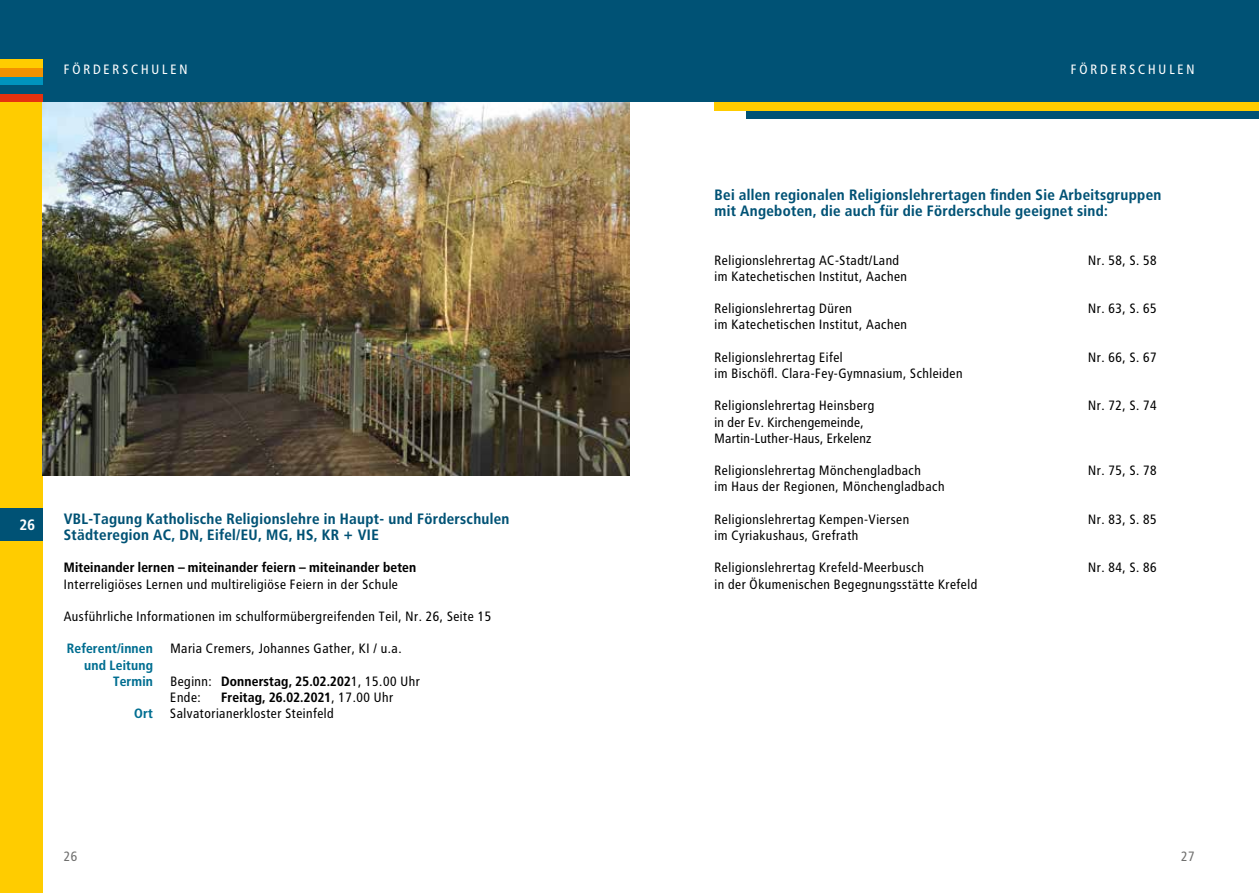
<style>
.page{position:relative;width:1259px;height:893px;background:#fff}
.page>*{position:absolute;margin:0;border:0;box-sizing:border-box;transform-origin:0 0}
.t1{font:700 15px/16.5px "Transit OT";color:#005275}
.t2{font:700 15px "Transit OT";color:#fff}
.t3{font:13.5px/16.2px "Transit OT";color:#000}
.t4{font:700 13.5px "Transit OT";letter-spacing:-.01em;color:#000}
.t5{font:700 13.5px/16.2px "Transit OT";letter-spacing:-.01em;color:#006e91;text-align:right}
.t6{font:13.5px "Transit OT";letter-spacing:.17em;color:#fff}
.t7{font:13.5px "Transit OT";color:#6f6f6e}
.s1{font-weight:700}
.s2{font-weight:400}
</style>
<div class="page">
<div style="left:629px;top:0;width:630px;height:102px;background:#005275"></div>
<div style="left:746px;top:111px;width:513px;height:8px;background:#005275"></div>
<div style="left:714px;top:102px;width:545px;height:9px;background:#fc0"></div>
<div style="left:0;top:102px;width:43px;height:791px;background:#fc0"></div>
<div style="left:0;top:0;width:629px;height:102px;background:#005275"></div>
<div style="left:0;top:94px;width:43px;height:8px;background:#e6310e"></div>
<div style="left:0;top:77px;width:43px;height:8px;background:#0093bd"></div>
<div style="left:0;top:68px;width:43px;height:9px;background:#f39100"></div>
<div style="left:0;top:60px;width:43px;height:8px;background:#fc0"></div>
<div style="left:0;top:508px;width:43px;height:33px;background:#005275"></div>
<img style="left:43px;top:102px;width:586px;height:373px">
<p class="t6" style="left:64px;top:62px;width:126px">FÖRDERSCHULEN</p>
<p class="t6" style="left:1071px;top:62px;width:126px">FÖRDERSCHULEN</p>
<p class="t2" style="left:20px;top:516px;width:17px">26</p>
<p class="t1" style="left:64px;top:510px;width:447px">VBL-Tagung Katholische Religionslehre in Haupt- und Förderschulen<br>Städteregion AC, DN, Eifel/EU, MG, HS, KR + VIE</p>
<p class="t4" style="left:64px;top:560px;width:354px">Miteinander lernen – miteinander feiern – miteinander beten</p>
<p class="t3" style="left:64px;top:576px;width:336px">Interreligiöses Lernen und multireligiöse Feiern in der Schule</p>
<p class="t3" style="left:64px;top:608px;width:429px">Ausführliche Informationen im schulformübergreifenden Teil, Nr. 26, Seite 15</p>
<p class="t5" style="left:67px;top:641px;width:88px">Referent/innen</p>
<p class="t3" style="left:170px;top:641px;width:233px">Maria Cremers, Johannes Gather, KI / u.a.</p>
<p class="t5" style="left:84px;top:657px;width:70px">und Leitung<br>Termin</p>
<p class="t3" style="left:170px;top:673px;width:251px">Beginn: <span class="s1">Donnerstag, 25.02.202</span>1, 15.00 Uhr<br>Ende:</p>
<p class="t4" style="left:221px;top:689px;width:174px">Freitag, 26.02.2021<span class="s2">, 17.00 Uhr</span></p>
<p class="t5" style="left:134px;top:705px;width:20px">Ort</p>
<p class="t3" style="left:170px;top:705px;width:165px">Salvatorianerkloster Steinfeld</p>
<p class="t1" style="left:714px;top:186px;width:449px">Bei allen regionalen Religionslehrertagen finden Sie Arbeitsgruppen mit Angeboten, die auch für die Förderschule geeignet sind:</p>
<p class="t3" style="left:714px;top:252px;width:187px">Religionslehrertag AC-Stadt/Land</p>
<p class="t3" style="left:1088px;top:252px;width:71px">Nr. 58, S. 58</p>
<p class="t3" style="left:714px;top:268px;width:194px">im Katechetischen Institut, Aachen</p>
<p class="t3" style="left:714px;top:300px;width:139px">Religionslehrertag Düren</p>
<p class="t3" style="left:1088px;top:300px;width:71px">Nr. 63, S. 65</p>
<p class="t3" style="left:714px;top:317px;width:194px">im Katechetischen Institut, Aachen</p>
<p class="t3" style="left:714px;top:349px;width:130px">Religionslehrertag Eifel</p>
<p class="t3" style="left:1088px;top:349px;width:71px">Nr. 66, S. 67</p>
<p class="t3" style="left:714px;top:365px;width:250px">im Bischöfl. Clara-Fey-Gymnasium, Schleiden</p>
<p class="t3" style="left:714px;top:398px;width:162px">Religionslehrertag Heinsberg</p>
<p class="t3" style="left:1088px;top:398px;width:71px">Nr. 72, S. 74</p>
<p class="t3" style="left:714px;top:414px;width:159px">in der Ev. Kirchengemeinde,<br>Martin-Luther-Haus, Erkelenz</p>
<p class="t3" style="left:714px;top:462px;width:208px">Religionslehrertag Mönchengladbach</p>
<p class="t3" style="left:1088px;top:462px;width:71px">Nr. 75, S. 78</p>
<p class="t3" style="left:714px;top:479px;width:232px">im Haus der Regionen, Mönchengladbach</p>
<p class="t3" style="left:714px;top:511px;width:197px">Religionslehrertag Kempen-Viersen</p>
<p class="t3" style="left:1088px;top:511px;width:71px">Nr. 83, S. 85</p>
<p class="t3" style="left:714px;top:527px;width:146px">im Cyriakushaus, Grefrath</p>
<p class="t3" style="left:714px;top:560px;width:211px">Religionslehrertag Krefeld-Meerbusch</p>
<p class="t3" style="left:1088px;top:560px;width:71px">Nr. 84, S. 86</p>
<p class="t3" style="left:714px;top:576px;width:265px">in der Ökumenischen Begegnungsstätte Krefeld</p>
<p class="t7" style="left:64px;top:848px;width:16px">26</p>
<p class="t7" style="left:1181px;top:848px;width:16px">27</p>
</div>
